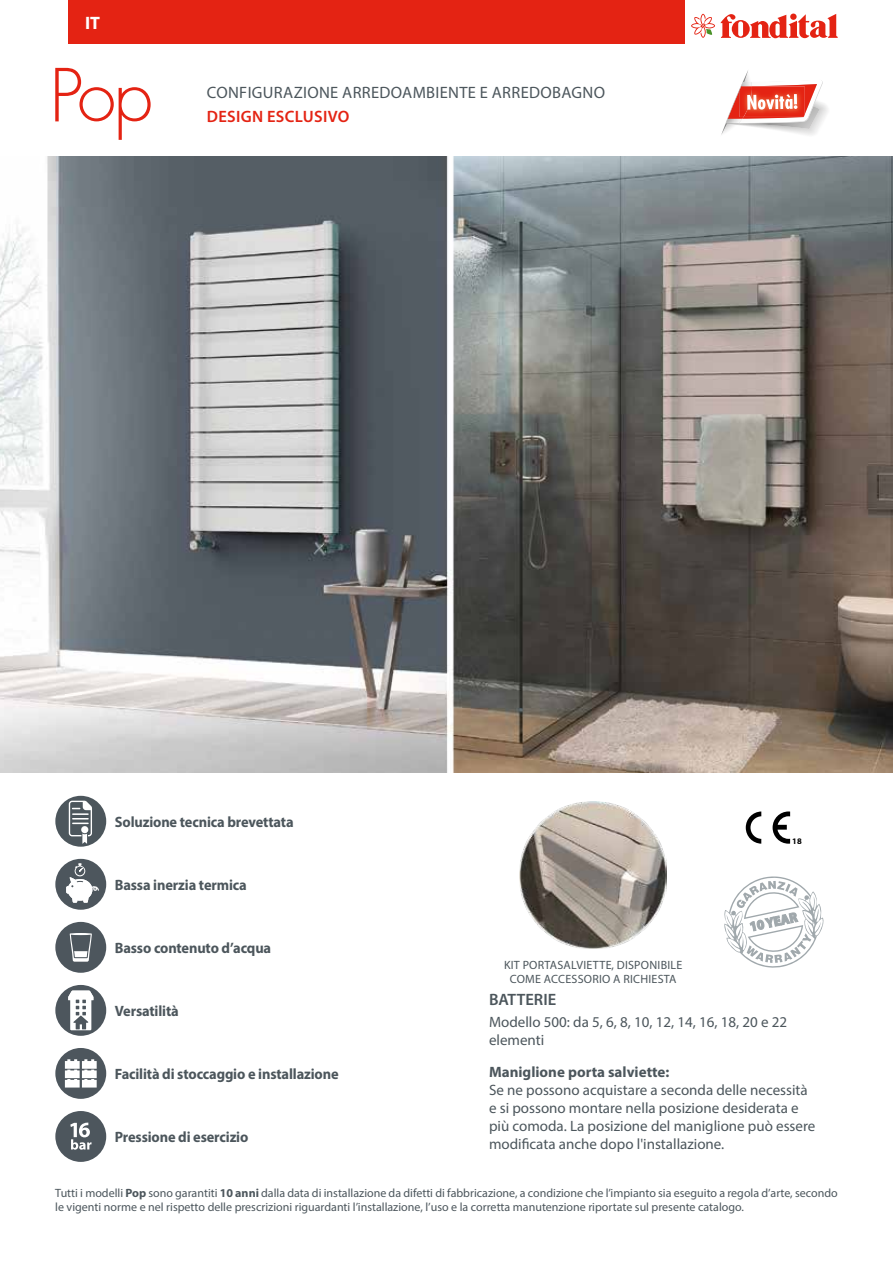
<style>
.page{position:relative;width:893px;height:1263px;background:#fff}
.page>*{position:absolute;margin:0;border:0;box-sizing:border-box;transform-origin:0 0}
.t1{font:700 18px "Myriad Pro";color:#fff}
.t2{font:16.5px "Myriad Pro";letter-spacing:.02em;color:#4c565c}
.t3{font:600 16.5px "Myriad Pro";letter-spacing:.02em;color:#e42313}
.t4{font:600 16.5px "Myriad Pro";color:#4c565c}
.t5{font:15px/18px "Myriad Pro";color:#4c565c}
.t6{font:700 15px "Myriad Pro";letter-spacing:-.01em;color:#4c565c;scale:.96 1}
.t7{font:700 15px "Myriad Pro";letter-spacing:-.01em;color:#4c565c}
.t8{font:12px/14.4px "Myriad Pro";color:#4c565c}
.t9{font:12px/14.4px "Myriad Pro";letter-spacing:.02em;color:#4c565c;text-align:center}
.t10{font:700 8.55px "Myriad Pro";color:#000}
.s1{font-weight:700}
</style>
<div class="page">
<svg style="left:691px;top:14px;width:147px;height:24px"></svg>
<div style="left:68px;top:0;width:617px;height:44px;background:#e42313"></div>
<svg style="left:55px;top:68px;width:96px;height:72px"></svg>
<svg style="left:721px;top:70px;width:107px;height:65px"></svg>
<img style="left:0;top:157px;width:893px;height:616px">
<div style="left:55px;top:796px;width:51px;height:51px;background:#4c565c;border-radius:50%"></div>
<svg style="left:69px;top:801px;width:23px;height:43px"></svg>
<svg style="left:55px;top:859px;width:51px;height:51px"></svg>
<div style="left:55px;top:922px;width:51px;height:51px;background:#4d565d;border-radius:50%"></div>
<svg style="left:70px;top:933px;width:22px;height:29px"></svg>
<svg style="left:55px;top:985px;width:51px;height:51px"></svg>
<div style="left:55px;top:1048px;width:51px;height:51px;background:#4d565d;border-radius:50%"></div>
<svg style="left:65px;top:1059px;width:32px;height:28px"></svg>
<div style="left:55px;top:1111px;width:51px;height:51px;background:#4d565d;border-radius:50%"></div>
<svg style="left:70px;top:1122px;width:22px;height:28px"></svg>
<img style="left:520px;top:802px;width:146px;height:146px">
<svg style="left:746px;top:811px;width:15px;height:33px"></svg>
<svg style="left:773px;top:811px;width:17px;height:33px"></svg>
<svg style="left:724px;top:876px;width:100px;height:92px"></svg>
<h1 class="t1" style="left:85px;top:11px;width:16px">IT</h1>
<h2 class="t2" style="left:207px;top:82px;width:400px">CONFIGURAZIONE ARREDOAMBIENTE E ARREDOBAGNO</h2>
<h2 class="t3" style="left:207px;top:106px;width:144px">DESIGN ESCLUSIVO</h2>
<p class="t6" style="left:115px;top:812px;width:188px">Soluzione tecnica brevettata</p>
<p class="t6" style="left:115px;top:875px;width:139px">Bassa inerzia termica</p>
<p class="t6" style="left:115px;top:938px;width:164px">Basso contenuto d’acqua</p>
<p class="t9" style="left:504px;top:957px;width:180px">KIT PORTASALVIETTE, DISPONIBILE<br>COME ACCESSORIO A RICHIESTA</p>
<p class="t10" style="left:792px;top:835px;width:11px">18</p>
<h2 class="t4" style="left:489px;top:989px;width:69px">BATTERIE</h2>
<p class="t5" style="left:489px;top:1013px;width:300px">Modello 500: da 5, 6, 8, 10, 12, 14, 16, 18, 20 e 22 elementi</p>
<p class="t7" style="left:489px;top:1062px;width:182px">Maniglione porta salviette:</p>
<p class="t5" style="left:489px;top:1080px;width:328px">Se ne possono acquistare a seconda delle necessità e si possono montare nella posizione desiderata e più comoda. La posizione del maniglione può essere modificata anche dopo l'installazione.</p>
<p class="t8" style="left:55px;top:1185px;width:784px">Tutti i modelli <span class="s1">Pop</span> sono garantiti <span class="s1">10 anni</span> dalla data di installazione da difetti di fabbricazione, a condizione che l’impianto sia eseguito a regola d’arte, secondo le vigenti norme e nel rispetto delle prescrizioni riguardanti l’installazione, l’uso e la corretta manutenzione riportate sul presente catalogo.</p>
<p class="t6" style="left:115px;top:1001px;width:68px">Versatilità</p>
<p class="t6" style="left:115px;top:1064px;width:235px">Facilità di stoccaggio e installazione</p>
<p class="t6" style="left:115px;top:1127px;width:141px">Pressione di esercizio</p>
</div>
